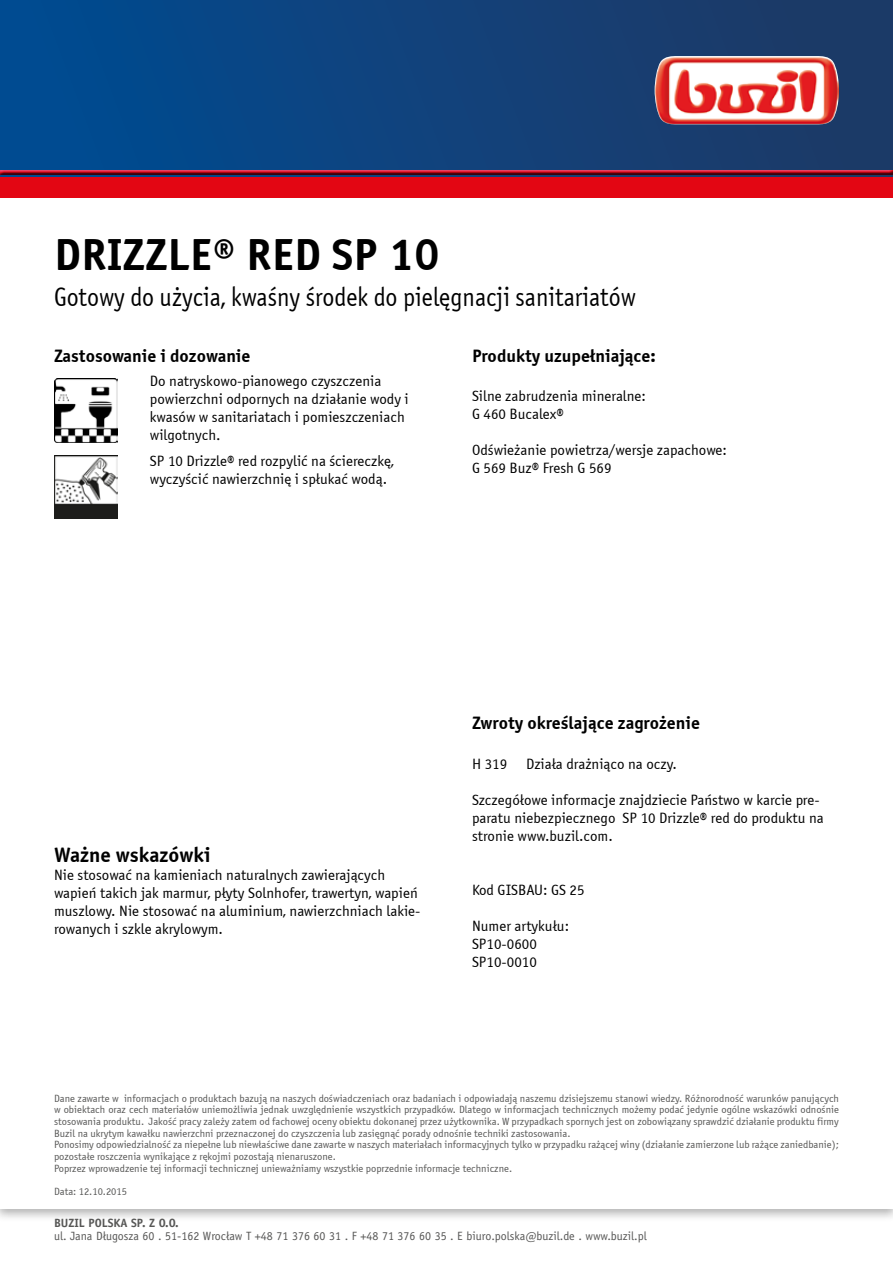
<style>
.page{position:relative;width:893px;height:1263px;background:#fff}
.page>*{position:absolute;margin:0;border:0;box-sizing:border-box;transform-origin:0 0}
.t1{font:700 45px "Officina Sans E";color:#000}
.t2{font:27px "Officina Sans E";color:#000;scale:.89 1}
.t3{font:700 21px "Officina Sans E";color:#000}
.t4{font:700 18px "Officina Sans E";color:#000}
.t5{font:15px/18px "Officina Sans E";color:#000}
.t6{font:12px "Officina Sans Std";color:#575756}
.t7{font:700 12px "Officina Sans Std";color:#575756}
.t8{font:10.5px/11.7px "Officina Sans E";color:#575756}
.s1{font-family:"Officina Sans Std"}
</style>
<div class="page">
<div style="left:0;top:177px;width:893px;height:21px;background:#e30613"></div>
<div style="left:0;top:0;width:893px;height:177px;background:linear-gradient(to right,#004b93,#213964)"></div>
<img style="left:655px;top:56px;width:184px;height:68px">
<img style="left:54px;top:378px;width:64px;height:64px">
<img style="left:54px;top:455px;width:64px;height:64px">
<div style="left:0;top:169px;width:893px;height:8px;background:#004b91;opacity:.75"></div>
<h1 class="t1" style="left:54px;top:227px;width:387px">DRIZZLE® RED SP 10</h1>
<h2 class="t2" style="left:54px;top:282px;width:655px">Gotowy do użycia, kwaśny środek do pielęgnacji sanitariatów</h2>
<h3 class="t4" style="left:54px;top:344px;width:198px">Zastosowanie i dozowanie</h3>
<h3 class="t5" style="left:150px;top:372px;width:260px">Do natryskowo-pianowego czyszczenia powierzchni odpornych na działanie wody i kwasów w sanitariatach i pomieszczeniach wilgotnych<span class="s1">.</span></h3>
<h3 class="t5" style="left:150px;top:452px;width:246px">SP 10 Drizzle® red rozpylić na ściereczkę, wyczyścić nawierzchnię i spłukać wodą.</h3>
<h3 class="t4" style="left:472px;top:344px;width:185px">Produkty uzupełniające:</h3>
<h3 class="t5" style="left:472px;top:387px;width:176px">Silne zabrudzenia mineralne:<br>G 460 Bucalex®</h3>
<h3 class="t5" style="left:472px;top:441px;width:257px">Odświeżanie powietrza/wersje zapachowe:<br>G 569 Buz® Fresh G 569</h3>
<h3 class="t3" style="left:54px;top:842px;width:158px">Ważne wskazówki</h3>
<h3 class="t5" style="left:54px;top:866px;width:368px">Nie stosować na kamieniach naturalnych zawierających wapień takich jak marmur, płyty Solnhofer, trawertyn, wapień muszlowy. Nie stosować na aluminium, nawierzchniach lakie&shy;rowanych i szkle akrylowym.</h3>
<h3 class="t4" style="left:472px;top:712px;width:230px">Zwroty określające zagrożenie</h3>
<h3 class="t5" style="left:472px;top:755px;width:37px">H 319</h3>
<h3 class="t5" style="left:526px;top:755px;width:152px">Działa drażniąco na oczy.</h3>
<h3 class="t5" style="left:472px;top:791px;width:353px">Szczegółowe informacje znajdziecie Państwo w karcie pre&shy;paratu niebezpiecznego SP 10 Drizzle® red do produktu na stronie www.buzil.com.</h3>
<h3 class="t5" style="left:472px;top:881px;width:114px">Kod GISBAU: GS 25</h3>
<h3 class="t5" style="left:472px;top:917px;width:99px">Numer artykułu:<br>SP10-0600<br>SP10-0010</h3>
<p class="t8" style="left:54px;top:1092px;width:786px">Dane zawarte w informacjach o produktach bazują na naszych doświadczeniach oraz badaniach i odpowiadają naszemu dzisiejszemu stanowi wiedzy. Różnorodność warunków panujących w obiektach oraz cech materiałów uniemożliwia jednak uwzględnienie wszystkich przypadków. Dlatego w informacjach technicznych możemy podać jedynie ogólne wskazówki odnośnie stosowania produktu. Jakość pracy zależy zatem od fachowej oceny obiektu dokonanej przez użytkownika. W przypadkach spornych jest on zobowiązany sprawdzić działanie produktu firmy Buzil na ukrytym kawałku nawierzchni przeznaczonej do czyszczenia lub zasięgnąć porady odnośnie techniki zastosowania.<br>Ponosimy odpowiedzialność za niepełne lub niewłaściwe dane zawarte w naszych materiałach informacyjnych tylko w przypadku rażącej winy (działanie zamierzone lub rażące zaniedbanie); pozostałe roszczenia wynikające z rękojmi pozostają nienaruszone.<br>Poprzez wprowadzenie tej informacji technicznej unieważniamy wszystkie poprzednie informacje techniczne.</p>
<p class="t8" style="left:54px;top:1186px;width:75px">Data: 12.10.2015</p>
<p class="t7" style="left:54px;top:1215px;width:126px">BUZIL POLSKA SP. Z O.O.</p>
<p class="t6" style="left:54px;top:1229px;width:594px">ul. Jana Długosza 60 . 51-162 Wrocław T +48 71 376 60 31 . F +48 71 376 60 35 . E biuro.polska@buzil.de . www.buzil.pl</p>
</div>
